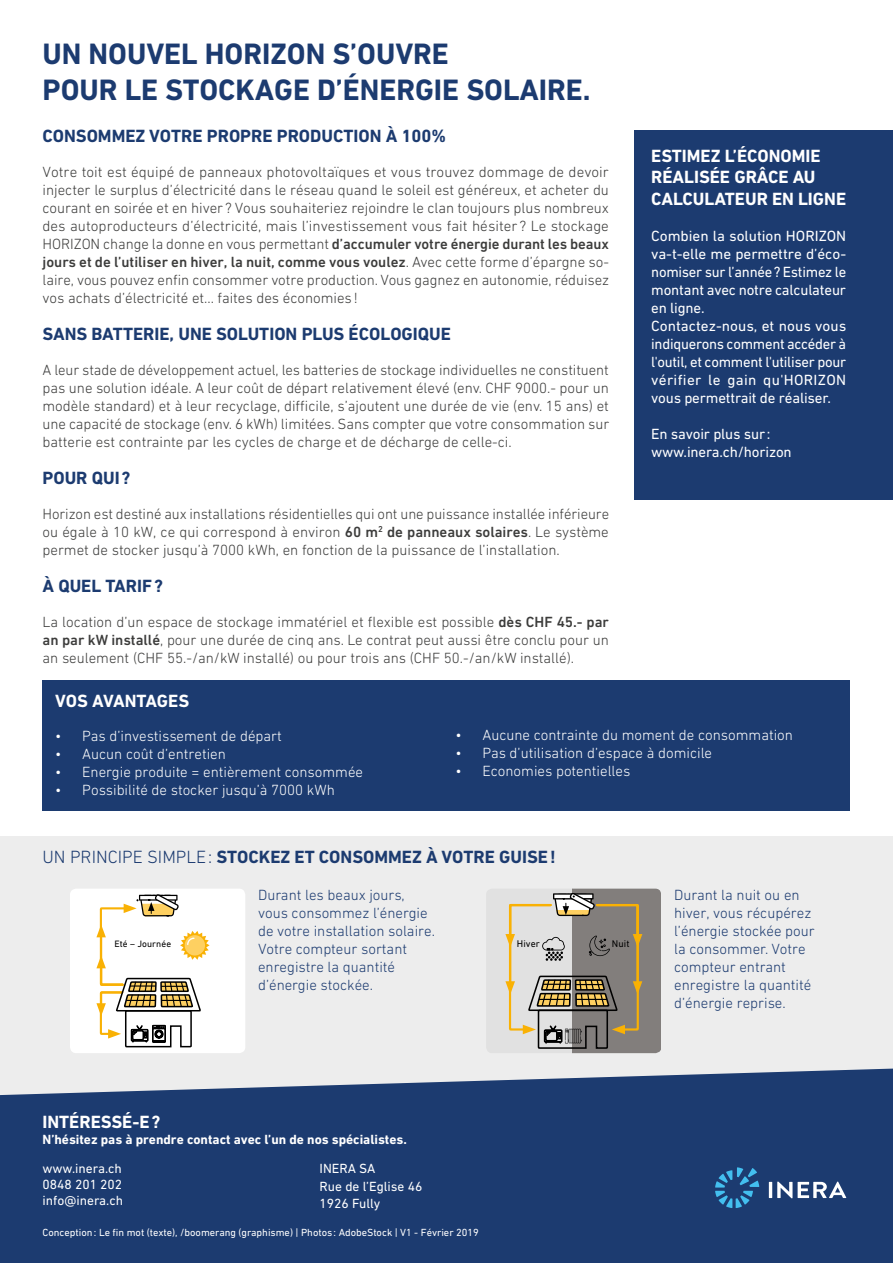
<style>
.page{position:relative;width:893px;height:1263px;background:#fff}
.page>*{position:absolute;margin:0;border:0;box-sizing:border-box;transform-origin:0 0}
.t1{font:700 30px/36px "DIN Next W1 G";color:#1c3b70}
.t2{font:700 18px "DIN Next W1 G";color:#1c3b70}
.t3{font:700 18px/21.6px "DIN Next W1 G";color:#fff}
.t4{font:300 15px/18px "DIN Next W1 G";color:#3c3c3b;text-align:justify}
.t5{font:15px/18px "DIN Next W1 G";letter-spacing:-.01em;color:#fff}
.t6{font:300 15px/18px "DIN Next W1 G";color:#1c3b70}
.t7{font:300 15px "DIN Next W1 G";color:#fff}
.t8{font:13.5px/16.2px "DIN Next W1 G";color:#fff;text-align:justify}
.t9{font:700 13.5px "DIN Next W1 G";color:#fff}
.t10{font:10.5px "DIN Next W1 G";color:#fff}
.t11{font:9.9px "DIN Next W1 G";letter-spacing:.01em;color:#000}
.t12{font:9.45px "DIN Next W1 G";letter-spacing:.01em;color:#000}
.s1{font-weight:500}
.s2{font-weight:300}
</style>
<div class="page">
<div style="left:0;top:836px;width:893px;height:293px;background:#ededed"></div>
<div style="left:634px;top:130px;width:259px;height:370px;background:#1c3b70"></div>
<div style="left:486px;top:889px;width:87px;height:164px;background:#e1e1e1"></div>
<div style="left:573px;top:889px;width:88px;height:164px;background:#827e7c"></div>
<svg style="left:505px;top:889px;width:137px;height:164px"></svg>
<div style="left:70px;top:889px;width:175px;height:164px;background:#fff;border-radius:6px"></div>
<svg style="left:96px;top:810px;width:114px;height:238px"></svg>
<svg style="left:0;top:1068px;width:893px;height:195px;background:#2b4779"></svg>
<hr style="left:769px;top:1182px;width:3px;height:16px;background:#fff">
<svg style="left:777px;top:1181px;width:15px;height:17px"></svg>
<svg style="left:798px;top:1181px;width:48px;height:17px"></svg>
<svg style="left:715px;top:1167px;width:44px;height:41px;background:#276094"></svg>
<div style="left:43px;top:680px;width:807px;height:130px;background:#1c3b70"></div>
<h1 class="t1" style="left:43px;top:36px;width:550px">UN NOUVEL HORIZON S’OUVRE<br>POUR LE STOCKAGE D’ÉNERGIE SOLAIRE.</h1>
<p class="t2" style="left:43px;top:126px;width:405px">CONSOMMEZ VOTRE PROPRE PRODUCTION À 100%</p>
<p class="t4" style="left:43px;top:162px;width:568px">Votre toit est équipé de panneaux photovoltaïques et vous trouvez dommage de devoir injecter le surplus d’électricité dans le réseau quand le soleil est généreux, et acheter du courant en soirée et en hiver ? Vous souhaiteriez rejoindre le clan toujours plus nombreux des autoproducteurs d’électricité, mais l’investissement vous fait hésiter ? Le stockage HORIZON change la donne en vous permettant <span class="s1">d’accumuler votre énergie durant les beaux jours et de l’utiliser en hiver, la nuit, comme vous voulez</span>. Avec cette forme d’épargne so&shy;laire, vous pouvez enfin consommer votre production. Vous gagnez en autonomie, réduisez vos achats d’électricité et... faites des économies !</p>
<p class="t2" style="left:43px;top:324px;width:410px">SANS BATTERIE, UNE SOLUTION PLUS ÉCOLOGIQUE</p>
<p class="t4" style="left:43px;top:360px;width:568px">A leur stade de développement actuel, les batteries de stockage individuelles ne constituent pas une solution idéale. A leur coût de départ relativement élevé (env. CHF 9000.- pour un modèle standard) et à leur recyclage, difficile, s’ajoutent une durée de vie (env. 15 ans) et une capacité de stockage (env. 6 kWh) limitées. Sans compter que votre consommation sur batterie est contrainte par les cycles de charge et de décharge de celle-ci.</p>
<p class="t2" style="left:43px;top:468px;width:89px">POUR QUI ?</p>
<p class="t4" style="left:43px;top:504px;width:568px">Horizon est destiné aux installations résidentielles qui ont une puissance installée inférieure ou égale à 10 kW, ce qui correspond à environ <span class="s1">60 m</span><sup>2</sup> <span class="s1">de panneaux solaires</span>. Le système permet de stocker jusqu’à 7000 kWh, en fonction de la puissance de l’installation.</p>
<p class="t2" style="left:43px;top:576px;width:122px">À QUEL TARIF?</p>
<p class="t4" style="left:43px;top:612px;width:568px">La location d’un espace de stockage immatériel et flexible est possible <span class="s1">dès CHF 45.- par an par kW installé</span>, pour une durée de cinq ans. Le contrat peut aussi être conclu pour un an seulement (CHF 55.-/an/kW installé) ou pour trois ans (CHF 50.-/an/kW installé).</p>
<p class="t3" style="left:651px;top:145px;width:196px">ESTIMEZ L’ÉCONOMIE<br>RÉALISÉE GRÂCE AU<br>CALCULATEUR EN LIGNE</p>
<p class="t5" style="left:651px;top:226px;width:197px">Combien la solution HORIZON va-t-elle me permettre d’éco&shy;nomiser sur l’année? Estimez le montant avec notre calculateur en ligne.<br>Contactez-nous, et nous vous indiquerons comment accéder à l'outil, et comment l'utiliser pour vérifier le gain qu'HORIZON vous permettrait de réaliser.</p>
<p class="t5" style="left:651px;top:424px;width:142px">En savoir plus sur : www.inera.ch/horizon</p>
<p class="t3" style="left:55px;top:689px;width:135px">VOS AVANTAGES</p>
<p class="t7" style="left:55px;top:727px;width:228px">• Pas d’investissement de départ</p>
<p class="t7" style="left:55px;top:745px;width:172px">• Aucun coût d’entretien</p>
<p class="t7" style="left:55px;top:763px;width:309px">• Energie produite = entièrement consommée</p>
<p class="t7" style="left:55px;top:781px;width:281px">• Possibilité de stocker jusqu’à 7000 kWh</p>
<p class="t7" style="left:455px;top:726px;width:339px">• Aucune contrainte du moment de consommation</p>
<p class="t7" style="left:455px;top:744px;width:258px">• Pas d’utilisation d’espace à domicile</p>
<p class="t7" style="left:455px;top:762px;width:176px">• Economies potentielles</p>
<p class="t2" style="left:43px;top:846px;width:515px"><span class="s2">UN PRINCIPE SIMPLE:</span> STOCKEZ ET CONSOMMEZ À VOTRE GUISE!</p>
<p class="t12" style="left:114px;top:938px;width:58px">Eté – Journée</p>
<p class="t6" style="left:258px;top:886px;width:178px">Durant les beaux jours, vous consommez l’énergie de votre installation solaire.<br>Votre compteur sortant enregistre la quantité d’énergie stockée.</p>
<p class="t6" style="left:674px;top:886px;width:142px">Durant la nuit ou en hiver, vous récupérez l’énergie stockée pour la consommer. Votre compteur entrant enregistre la quantité d’énergie reprise.</p>
<p class="t11" style="left:517px;top:938px;width:25px">Hiver</p>
<p class="t11" style="left:612px;top:938px;width:19px">Nuit</p>
<p class="t3" style="left:43px;top:1110px;width:119px">INTÉRESSÉ-E?</p>
<p class="t9" style="left:43px;top:1131px;width:366px">N’hésitez pas à prendre contact avec l’un de nos spécialistes.</p>
<p class="t8" style="left:43px;top:1160px;width:82px">www.inera.ch 0848 201 202 info@inera.ch</p>
<p class="t8" style="left:320px;top:1159px;width:104px;line-height:17.7px;text-align:left">INERA SA<br>Rue de l’Eglise 46<br>1926 Fully</p>
<p class="t10" style="left:43px;top:1226px;width:438px">Conception: Le fin mot (texte), /boomerang (graphisme) | Photos : AdobeStock | V1 - Février 2019</p>
</div>
